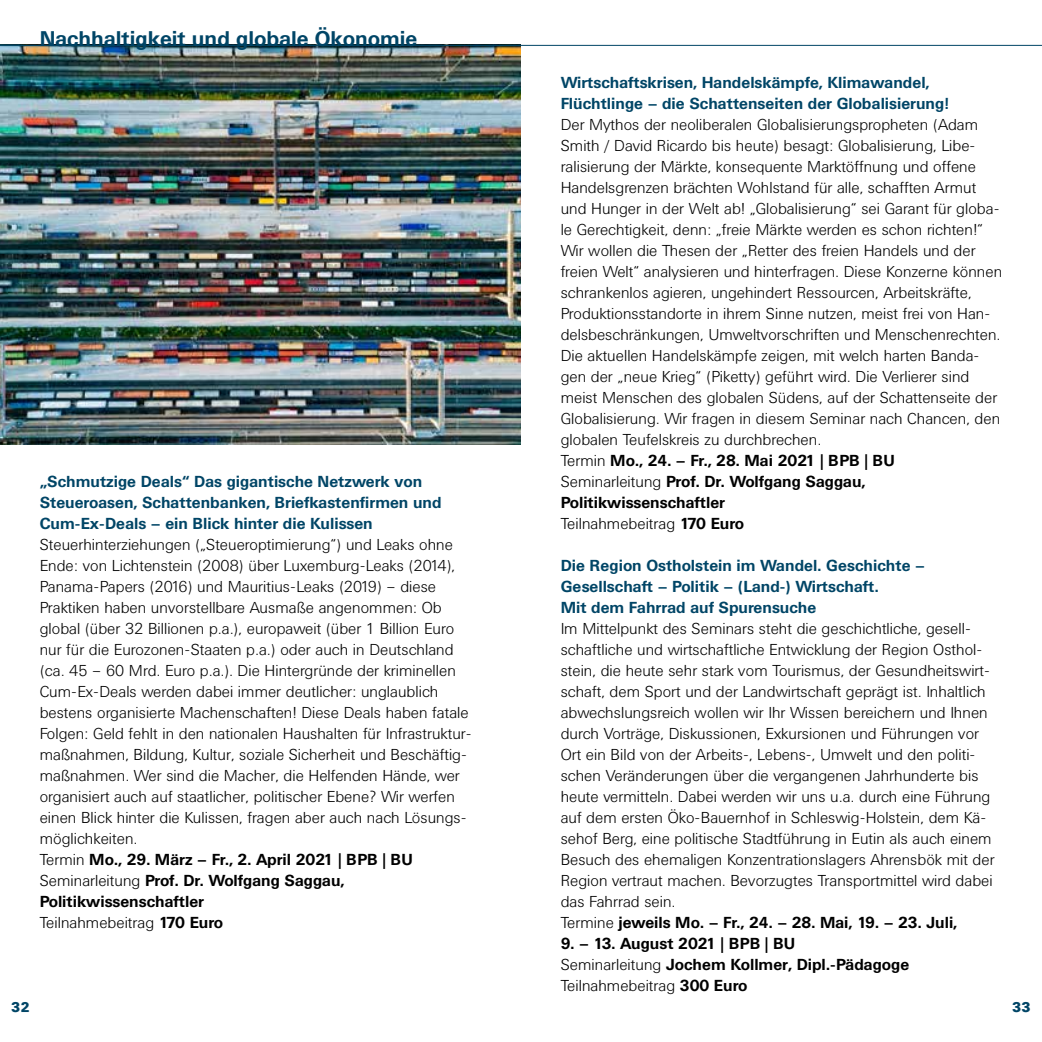
<style>
.page{position:relative;width:1042px;height:1042px;background:#fff}
.page>*{position:absolute;margin:0;border:0;box-sizing:border-box;transform-origin:0 0}
.t1{font:700 21px "Univers BQ";color:#004566}
.t2{font:300 15.75px/21px "Univers BQ";color:#000}
.t3{font:700 15.75px/21px "Univers BQ";color:#004566}
.t4{font:700 15.75px/21px "Univers BQ";color:#000}
.t5{font:900 14px "Univers BQ";color:#004566}
.s1{font-weight:700}
.s2{font-weight:300}
</style>
<div class="page">
<img style="left:0;top:46px;width:521px;height:399px">
<hr style="left:0;top:45px;width:1042px;height:1px;background:#004566">
<h1 class="t1" style="left:40px;top:26px;width:379px">Nachhaltigkeit und globale Ökonomie</h1>
<p class="t3" style="left:40px;top:471px;width:403px">„Schmutzige Deals“ Das gigantische Netzwerk von<br>Steueroasen, Schattenbanken, Briefkastenfirmen und<br>Cum-Ex-Deals – ein Blick hinter die Kulissen</p>
<p class="t2" style="left:40px;top:534px;width:433px">Steuerhinterziehungen („Steueroptimierung“) und Leaks ohne Ende: von Lichtenstein (2008) über Luxemburg-Leaks (2014), Panama-Papers (2016) und Mauritius-Leaks (2019) – diese Praktiken haben unvorstellbare Ausmaße angenommen: Ob global (über 32 Billionen p.a.), europaweit (über 1 Billion Euro nur für die Eurozonen-Staaten p.a.) oder auch in Deutschland (ca. 45 – 60 Mrd. Euro p.a.). Die Hintergründe der kriminellen Cum-Ex-Deals werden dabei immer deutlicher: unglaublich bestens organisierte Machenschaften! Diese Deals haben fatale Folgen: Geld fehlt in den nationalen Haushalten für Infrastruktur&shy;maßnahmen, Bildung, Kultur, soziale Sicherheit und Beschäftig&shy;maßnahmen. Wer sind die Macher, die Helfenden Hände, wer organisiert auch auf staatlicher, politischer Ebene? Wir werfen einen Blick hinter die Kulissen, fragen aber auch nach Lösungs&shy;möglichkeiten.<br>Termin <span class="s1">Mo., 29. März – Fr., 2. April 2021 | BPB | BU </span>Seminarleitung <span class="s1">Prof. Dr. Wolfgang Saggau, Politikwissenschaftler<br></span>Teilnahmebeitrag <span class="s1">170 Euro</span></p>
<p class="t3" style="left:561px;top:72px;width:390px">Wirtschaftskrisen, Handelskämpfe, Klimawandel,<br>Flüchtlinge – die Schattenseiten der Globalisierung!</p>
<p class="t2" style="left:561px;top:114px;width:443px">Der Mythos der neoliberalen Globalisierungspropheten (Adam Smith / David Ricardo bis heute) besagt: Globalisierung, Libe&shy;ralisierung der Märkte, konsequente Marktöffnung und offene Handelsgrenzen brächten Wohlstand für alle, schafften Armut und Hunger in der Welt ab! „Globalisierung“ sei Garant für globa&shy;le Gerechtigkeit, denn: „freie Märkte werden es schon richten!“ Wir wollen die Thesen der „Retter des freien Handels und der freien Welt“ analysieren und hinterfragen. Diese Konzerne können schrankenlos agieren, ungehindert Ressourcen, Arbeitskräfte, Produktionsstandorte in ihrem Sinne nutzen, meist frei von Han&shy;delsbeschränkungen, Umweltvorschriften und Menschenrechten.<br>Die aktuellen Handelskämpfe zeigen, mit welch harten Banda&shy;gen der „neue Krieg“ (Piketty) geführt wird. Die Verlierer sind meist Menschen des globalen Südens, auf der Schattenseite der Globalisierung. Wir fragen in diesem Seminar nach Chancen, den globalen Teufelskreis zu durchbrechen.<br>Termin <span class="s1">Mo., 24. – Fr., 28. Mai 2021 | BPB | BU<br></span>Seminarleitung <span class="s1">Prof. Dr. Wolfgang Saggau, Politikwissenschaftler<br></span>Teilnahmebeitrag <span class="s1">170 Euro</span></p>
<p class="t3" style="left:561px;top:555px;width:366px">Die Region Ostholstein im Wandel. Geschichte –<br>Gesellschaft – Politik – (Land-) Wirtschaft.<br>Mit dem Fahrrad auf Spurensuche</p>
<p class="t2" style="left:561px;top:618px;width:435px">Im Mittelpunkt des Seminars steht die geschichtliche, gesell&shy;schaftliche und wirtschaftliche Entwicklung der Region Osthol&shy;stein, die heute sehr stark vom Tourismus, der Gesundheitswirt&shy;schaft, dem Sport und der Landwirtschaft geprägt ist. Inhaltlich abwechslungsreich wollen wir Ihr Wissen bereichern und Ihnen durch Vorträge, Diskussionen, Exkursionen und Führungen vor Ort ein Bild von der Arbeits-, Lebens-, Umwelt und den politi&shy;schen Veränderungen über die vergangenen Jahrhunderte bis heute vermitteln. Dabei werden wir uns u.a. durch eine Führung auf dem ersten Öko-Bauernhof in Schleswig-Holstein, dem Kä&shy;sehof Berg, eine politische Stadtführung in Eutin als auch einem Besuch des ehemaligen Konzentrationslagers Ahrensbök mit der Region vertraut machen. Bevorzugtes Transportmittel wird dabei das Fahrrad sein.<br>Termine <span class="s1">jeweils Mo. – Fr., 24. – 28. Mai, 19. – 23. Juli,</span></p>
<p class="t4" style="left:561px;top:933px;width:350px">9. – 13. August 2021 | BPB | BU<br><span class="s2">Seminarleitung</span> Jochem Kollmer, Dipl.-Pädagoge<br><span class="s2">Teilnahmebeitrag</span> 300 Euro</p>
<p class="t5" style="left:11px;top:999px;width:20px">32</p>
<p class="t5" style="left:1012px;top:999px;width:20px">33</p>
</div>
